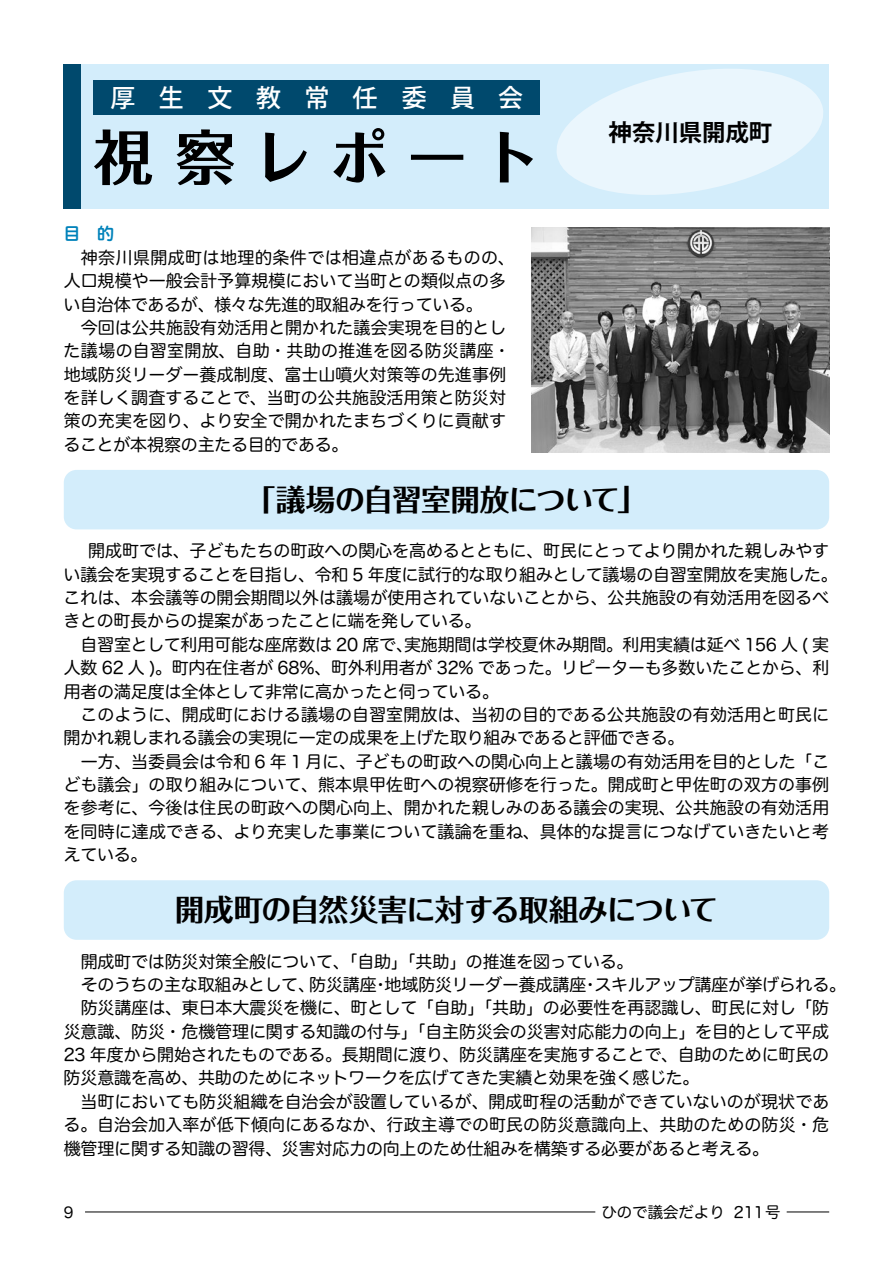
<style>
.page{position:relative;width:893px;height:1263px;background:#fff}
.page>*{position:absolute;margin:0;border:0;box-sizing:border-box;transform-origin:0 0}
.t1{font:700 59.55px "Folk Pro";letter-spacing:.3em;color:#000}
.t2{font:700 29.7px "Folk Pro";letter-spacing:-.04em;color:#000}
.t3{font:500 24.9px "Koz Go Pro";letter-spacing:.94em;color:#fff}
.t4{font:700 23.4px "Koz Go Pro";color:#000}
.t5{font:16.95px/23.4px "Hira Maru Pro W4";letter-spacing:-.005em;color:#000}
.t6{font:16.95px "Hira Maru Std W6";color:#0082ba}
.t7{font:15.45px "Hira Maru Pro W4";color:#000}
.t8{font:14.85px "Hira Maru Std W4";color:#000}
</style>
<div class="page">
<hr style="left:85px;top:1211px;width:510px;height:1px;background:#000">
<hr style="left:787px;top:1211px;width:42px;height:1px;background:#000">
<div style="left:64px;top:64px;width:765px;height:144px;background:#d3edfb"></div>
<div style="left:64px;top:64px;width:17px;height:144px;background:#00496d"></div>
<svg style="left:557px;top:69px;width:266px;height:126px"></svg>
<div style="left:94px;top:81px;width:446px;height:34px;background:#00496d"></div>
<div style="left:64px;top:470px;width:765px;height:59px;background:#d3edfb;border-radius:13px"></div>
<div style="left:64px;top:880px;width:765px;height:60px;background:#d3edfb;border-radius:13px"></div>
<img style="left:531px;top:227px;width:298px;height:226px">
<h3 class="t3" style="left:111px;top:82px;width:414px">厚生文教常任委員会</h3>
<h1 class="t1" style="left:94px;top:106px;width:448px">視察レポート</h1>
<p class="t6" style="left:64px;top:221px;width:52px">目　的</p>
<p class="t5" style="left:64px;top:245px;width:453px;text-indent:17px">神奈川県開成町は地理的条件では相違点があるものの、人口規模や一般会計予算規模において当町との類似点の多い自治体であるが、様々な先進的取組みを行っている。</p>
<p class="t5" style="left:64px;top:315px;width:448px;text-indent:17px">今回は公共施設有効活用と開かれた議会実現を目的とした議場の自習室開放、自助・共助の推進を図る防災講座・地域防災リーダー養成制度、富士山噴火対策等の先進事例を詳しく調査することで、当町の公共施設活用策と防災対策の充実を図り、より安全で開かれたまちづくりに貢献することが本視察の主たる目的である。</p>
<h3 class="t4" style="left:609px;top:117px;width:165px">神奈川県開成町</h3>
<h2 class="t2" style="left:246px;top:474px;width:403px">「議場の自習室開放について「</h2>
<p class="t5" style="left:88px;top:538px;width:742px">開成町では、子どもたちの町政への関心を高めるとともに、町民にとってより開かれた親しみやす</p>
<p class="t5" style="left:64px;top:561px;width:776px">い議会を実現することを目指し、令和 5 年度に試行的な取り組みとして議場の自習室開放を実施した。</p>
<p class="t5" style="left:64px;top:585px;width:767px">これは、本会議等の開会期間以外は議場が使用されていないことから、公共施設の有効活用を図るべ</p>
<p class="t5" style="left:64px;top:608px;width:420px">きとの町長からの提案があったことに端を発している。</p>
<p class="t5" style="left:404px;top:632px;width:427px">実施期間は学校夏休み期間。利用実績は延べ 156 人 ( 実</p>
<p class="t5" style="left:64px;top:632px;width:767px;text-indent:17px">自習室として利用可能な座席数は 20 席で、<br>人数 62 人 )。町内在住者が 68%、町外利用者が 32% であった。リピーターも多数いたことから、利用者の満足度は全体として非常に高かったと伺っている。</p>
<p class="t5" style="left:64px;top:702px;width:767px;text-indent:17px">このように、開成町における議場の自習室開放は、当初の目的である公共施設の有効活用と町民に開かれ親しまれる議会の実現に一定の成果を上げた取り組みであると評価できる。</p>
<p class="t5" style="left:64px;top:748px;width:767px;text-align:justify;text-indent:17px">一方、当委員会は令和 6 年 1 月に、子どもの町政への関心向上と議場の有効活用を目的とした「こども議会」の取り組みについて、熊本県甲佐町への視察研修を行った。開成町と甲佐町の双方の事例を参考に、今後は住民の町政への関心向上、開かれた親しみのある議会の実現、公共施設の有効活用を同時に達成できる、より充実した事業について議論を重ね、具体的な提言につなげていきたいと考えている。</p>
<h2 class="t2" style="left:175px;top:885px;width:545px">開成町の自然災害に対する取組みについて</h2>
<p class="t5" style="left:594px;top:948px;width:253px;text-indent:-514px">開成町では防災対策全般について、「自助」「共助」の推進を図っている。<br>スキルアップ講座が挙げられる。</p>
<p class="t5" style="left:385px;top:972px;width:203px">地域防災リーダー養成講座</p>
<p class="t5" style="left:309px;top:972px;width:69px">防災講座</p>
<p class="t5" style="left:81px;top:972px;width:236px">そのうちの主な取組みとして、</p>
<p class="t5" style="left:81px;top:995px;width:750px">防災講座は、東日本大震災を機に、町として「自助」「共助」の必要性を再認識し、町民に対し「防</p>
<p class="t5" style="left:64px;top:1018px;width:767px">災意識、防災・危機管理に関する知識の付与」「自主防災会の災害対応能力の向上」を目的として平成</p>
<p class="t5" style="left:64px;top:1042px;width:767px">23 年度から開始されたものである。長期間に渡り、防災講座を実施することで、自助のために町民の</p>
<p class="t5" style="left:64px;top:1065px;width:637px">防災意識を高め、共助のためにネットワークを広げてきた実績と効果を強く感じた。</p>
<p class="t5" style="left:81px;top:1089px;width:750px">当町においても防災組織を自治会が設置しているが、開成町程の活動ができていないのが現状であ</p>
<p class="t5" style="left:64px;top:1112px;width:767px">る。自治会加入率が低下傾向にあるなか、行政主導での町民の防災意識向上、共助のための防災・危</p>
<p class="t5" style="left:64px;top:1135px;width:707px">機管理に関する知識の習得、災害対応力の向上のため仕組みを構築する必要があると考える。</p>
<p class="t5" style="left:372px;top:972px;width:19px">・</p>
<p class="t5" style="left:582px;top:972px;width:19px">・</p>
<p class="t8" style="left:64px;top:1201px;width:11px">9</p>
<p class="t7" style="left:601px;top:1198px;width:125px">ひので議会だより</p>
<p class="t7" style="left:734px;top:1198px;width:48px">211号</p>
</div>
